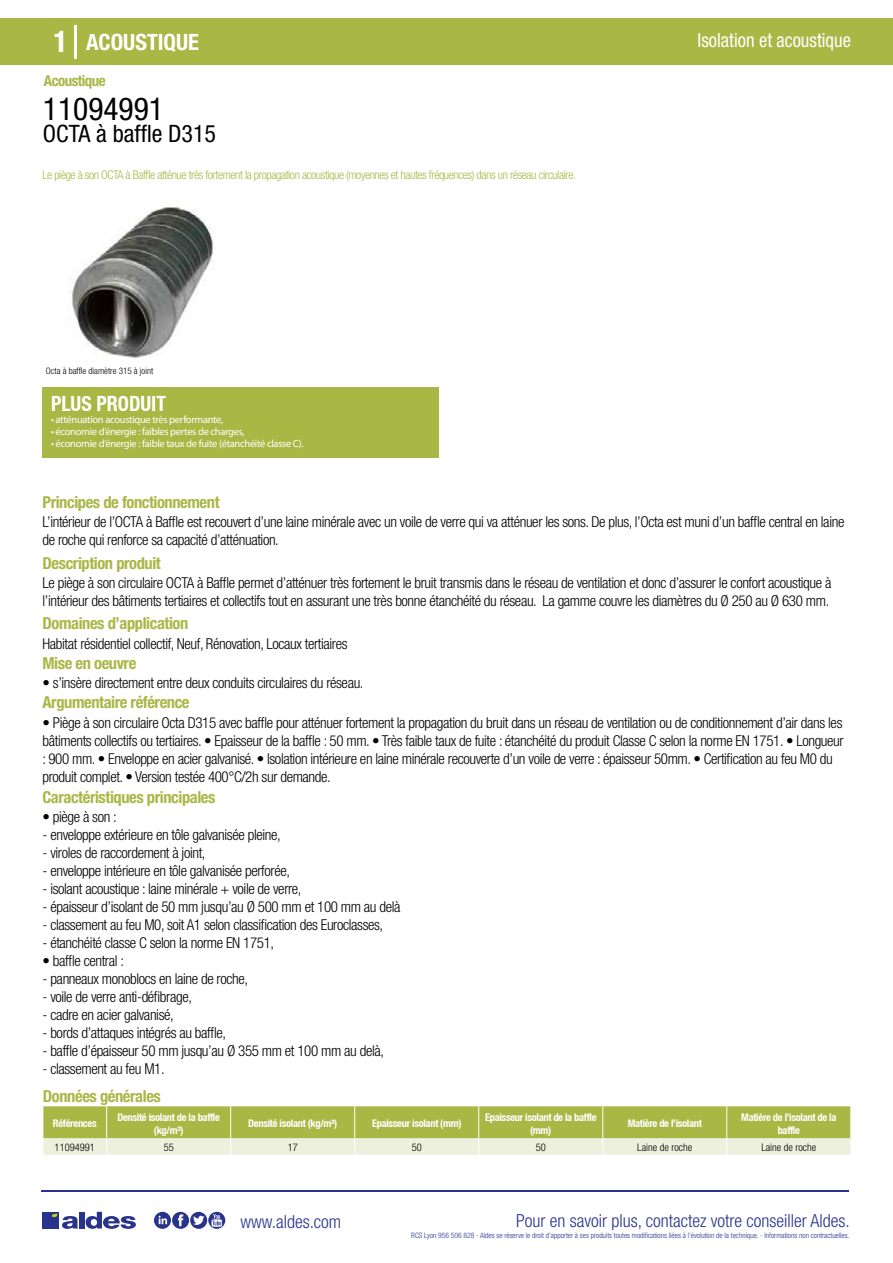
<style>
.page{position:relative;width:893px;height:1263px;background:#fff}
.page>*{position:absolute;margin:0;border:0;box-sizing:border-box;transform-origin:0 0}
.t1{font:condensed 31.5px "Helvetica Neue LT Std";color:#000}
.t2{font:condensed 24px "Helvetica Neue LT Std";color:#000}
.t3{font:700 condensed 22.5px "Helvetica Neue LT Std";color:#fff}
.t4{font:700 condensed 21px "Helvetica Neue";color:#fff;scale:.95 1}
.t5{font:condensed 19.5px "Helvetica Neue LT Std";color:#fff;scale:.95 1}
.t6{font:300 condensed 18px "Helvetica Neue";color:#28348b}
.t7{font:700 condensed 16.5px "Helvetica Neue LT Std";letter-spacing:-.025em;color:#a9b745}
.t8{font:300 condensed 15px/18px "Helvetica Neue LT Std";letter-spacing:-.025em;color:#000}
.t9{font:700 condensed 15px "Helvetica Neue LT Std";letter-spacing:-.035em;color:#a9b745}
.t10{font:300 condensed 12px "Helvetica Neue LT Std";letter-spacing:-.035em;color:#a9b745}
.t11{font:700 condensed 10.5px/13.5px "Helvetica Neue";letter-spacing:-.03em;color:#fff;text-align:center}
.t12{font:10.5px "Myriad Pro";letter-spacing:-.03em;color:#fff}
.t13{font:300 condensed 10.5px "Helvetica Neue";color:#000}
.t14{font:300 condensed 9px "Helvetica Neue";color:#000}
.t15{font:300 condensed 7.5px "Helvetica Neue";color:#28348b}
.s1{font-size:30px}
</style>
<div class="page">
<div style="left:0;top:18px;width:893px;height:46px;background:#a9b745"></div>
<div style="left:43px;top:387px;width:396px;height:70px;background:#a9b745"></div>
<hr style="left:74px;top:25px;width:2px;height:33px;background:#fff">
<svg style="left:70px;top:201px;width:143px;height:157px"></svg>
<svg style="left:43px;top:1106px;width:808px;height:49px;background:#c1cb7b"></svg>
<hr style="left:41px;top:1190px;width:808px;height:1px;background:#28348b">
<svg style="left:154px;top:1212px;width:71px;height:17px"></svg>
<div style="left:42px;top:1212px;width:17px;height:16px;background:#28348b"></div>
<div style="left:79px;top:1212px;width:5px;height:16px;background:#28348b"></div>
<svg style="left:86px;top:1212px;width:50px;height:17px"></svg>
<svg style="left:52px;top:1213px;width:26px;height:16px"></svg>
<h3 class="t3" style="left:54px;top:28px;width:147px"><span class="s1">1</span> ACOUSTIQUE</h3>
<h3 class="t5" style="left:697px;top:29px;width:163px">Isolation et acoustique</h3>
<p class="t9" style="left:44px;top:71px;width:63px">Acoustique</p>
<h1 class="t1" style="left:43px;top:91px;width:122px">11094991</h1>
<h2 class="t2" style="left:43px;top:120px;width:175px">OCTA à baffle D315</h2>
<p class="t10" style="left:43px;top:167px;width:535px">Le piège à son OCTA à Baffle atténue très fortement la propagation acoustique (moyennes et hautes fréquences) dans un réseau circulaire.</p>
<p class="t14" style="left:46px;top:365px;width:109px">Octa à baffle diamètre 315 à joint</p>
<h3 class="t4" style="left:51px;top:391px;width:122px">PLUS PRODUIT</h3>
<p class="t12" style="left:51px;top:413px;width:174px">• atténuation acoustique très performante,</p>
<p class="t12" style="left:51px;top:425px;width:195px">• économie d’énergie : faibles pertes de charges,</p>
<p class="t12" style="left:51px;top:437px;width:254px">• économie d’énergie : faible taux de fuite (étanchéité classe C).</p>
<p class="t7" style="left:43px;top:492px;width:179px">Principes de fonctionnement</p>
<p class="t8" style="left:43px;top:513px;width:803px">L’intérieur de l’OCTA à Baffle est recouvert d’une laine minérale avec un voile de verre qui va atténuer les sons. De plus, l’Octa est muni d’un baffle central en laine de roche qui renforce sa capacité d’atténuation.</p>
<p class="t8" style="left:43px;top:573px;width:790px">Le piège à son circulaire OCTA à Baffle permet d’atténuer très fortement le bruit transmis dans le réseau de ventilation et donc d’assurer le confort acoustique à l’intérieur des bâtiments tertiaires et collectifs tout en assurant une très bonne étanchéité du réseau. La gamme couvre les diamètres du Ø 250 au Ø 630 mm.</p>
<p class="t8" style="left:43px;top:634px;width:307px">Habitat résidentiel collectif, Neuf, Rénovation, Locaux tertiaires</p>
<p class="t8" style="left:43px;top:674px;width:323px">• s’insère directement entre deux conduits circulaires du réseau.</p>
<p class="t7" style="left:43px;top:553px;width:120px">Description produit</p>
<p class="t7" style="left:43px;top:613px;width:147px">Domaines d’application</p>
<p class="t7" style="left:43px;top:653px;width:95px">Mise en oeuvre</p>
<p class="t7" style="left:43px;top:692px;width:149px">Argumentaire référence</p>
<p class="t8" style="left:43px;top:713px;width:803px">• Piège à son circulaire Octa D315 avec baffle pour atténuer fortement la propagation du bruit dans un réseau de ventilation ou de conditionnement d’air dans les bâtiments collectifs ou tertiaires. • Epaisseur de la baffle : 50 mm. • Très faible taux de fuite : étanchéité du produit Classe C selon la norme EN 1751. • Longueur : 900 mm. • Enveloppe en acier galvanisé. • Isolation intérieure en laine minérale recouverte d’un voile de verre : épaisseur 50mm. • Certification au feu M0 du produit complet. • Version testée 400°C/2h sur demande.</p>
<p class="t7" style="left:43px;top:787px;width:174px">Caractéristiques principales</p>
<p class="t8" style="left:43px;top:808px;width:76px">• piège à son :</p>
<p class="t8" style="left:43px;top:826px;width:240px">- enveloppe extérieure en tôle galvanisée pleine,</p>
<p class="t8" style="left:43px;top:844px;width:165px">- viroles de raccordement à joint,</p>
<p class="t8" style="left:43px;top:862px;width:249px">- enveloppe intérieure en tôle galvanisée perforée,</p>
<p class="t8" style="left:43px;top:880px;width:261px">- isolant acoustique : laine minérale + voile de verre,</p>
<p class="t8" style="left:43px;top:898px;width:359px">- épaisseur d’isolant de 50 mm jusqu’au Ø 500 mm et 100 mm au delà</p>
<p class="t8" style="left:43px;top:916px;width:342px">- classement au feu M0, soit A1 selon classification des Euroclasses,</p>
<p class="t8" style="left:43px;top:934px;width:233px">- étanchéité classe C selon la norme EN 1751,</p>
<p class="t8" style="left:43px;top:952px;width:83px">• baffle central :</p>
<p class="t8" style="left:43px;top:970px;width:207px">- panneaux monoblocs en laine de roche,</p>
<p class="t8" style="left:43px;top:988px;width:151px">- voile de verre anti-défibrage,</p>
<p class="t8" style="left:43px;top:1006px;width:133px">- cadre en acier galvanisé,</p>
<p class="t8" style="left:43px;top:1024px;width:185px">- bords d’attaques intégrés au baffle,</p>
<p class="t8" style="left:43px;top:1042px;width:343px">- baffle d’épaisseur 50 mm jusqu’au Ø 355 mm et 100 mm au delà,</p>
<p class="t8" style="left:43px;top:1060px;width:124px">- classement au feu M1.</p>
<p class="t7" style="left:43px;top:1086px;width:119px">Données générales</p>
<p class="t11" style="left:53px;top:1117px;width:45px">Références</p>
<p class="t11" style="left:117px;top:1110px;width:104px">Densité isolant de la baffle (kg/m³)</p>
<p class="t11" style="left:248px;top:1117px;width:90px">Densité isolant (kg/m³)</p>
<p class="t11" style="left:372px;top:1117px;width:91px">Epaisseur isolant (mm)</p>
<p class="t11" style="left:485px;top:1110px;width:113px">Epaisseur isolant de la baffle (mm)</p>
<p class="t11" style="left:628px;top:1117px;width:76px">Matière de l’isolant</p>
<p class="t11" style="left:741px;top:1110px;width:97px">Matière de l’isolant de la baffle</p>
<p class="t13" style="left:55px;top:1141px;width:42px">11094991</p>
<p class="t13" style="left:164px;top:1141px;width:12px">55</p>
<p class="t13" style="left:288px;top:1141px;width:12px">17</p>
<p class="t13" style="left:412px;top:1141px;width:12px">50</p>
<p class="t13" style="left:536px;top:1141px;width:12px">50</p>
<p class="t13" style="left:637px;top:1141px;width:56px">Laine de roche</p>
<p class="t13" style="left:761px;top:1141px;width:56px">Laine de roche</p>
<p class="t6" style="left:240px;top:1211px;width:102px">www.aldes.com</p>
<p class="t6" style="left:516px;top:1211px;width:335px">Pour en savoir plus, contactez votre conseiller Aldes.</p>
<p class="t15" style="left:411px;top:1230px;width:440px">RCS Lyon 956 506 828 - Aldes se réserve le droit d’apporter à ses produits toutes modifications liées à l’évolution de la technique. - Informations non contractuelles.</p>
</div>
